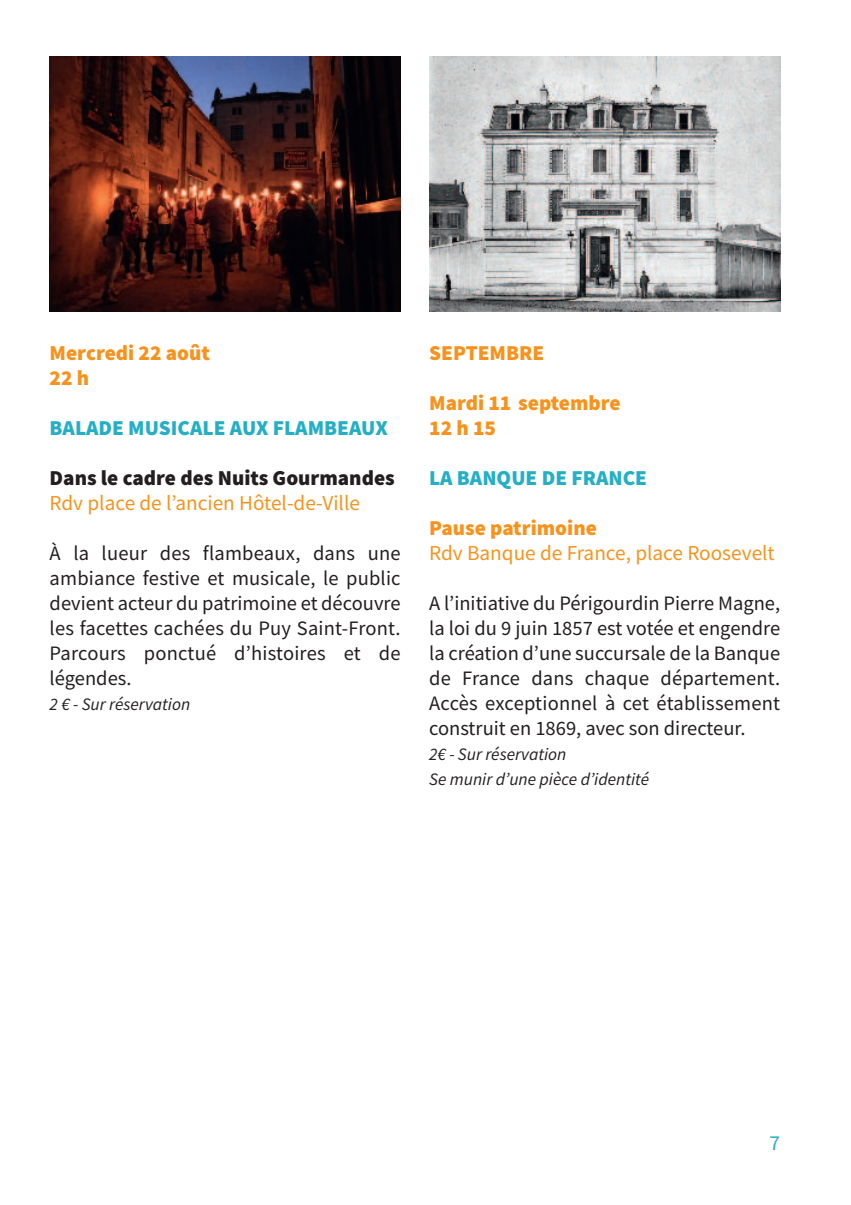
<style>
.page{position:relative;width:851px;height:1205px;background:#fff}
.page>*{position:absolute;margin:0;border:0;box-sizing:border-box;transform-origin:0 0}
.t1{font:21.25px "Source Sans Pro";color:#f7931d}
.t2{font:900 21.25px/25px "Source Sans Pro";color:#f7931d}
.t3{font:900 21.25px "Source Sans Pro";color:#25afc5}
.t4{font:900 21.25px "Source Sans Pro";color:#231f20}
.t5{font:21.25px "Source Sans Pro";color:#25afc5}
.t6{font:20.5px/25px "Source Sans Pro";color:#231f20;text-align:justify}
.t7{font:italic 17.5px/25px "Source Sans Pro";color:#231f20}
</style>
<div class="page">
<img style="left:50px;top:57px;width:350px;height:255px">
<img style="left:429px;top:57px;width:351px;height:255px">
<p class="t2" style="left:50px;top:342px;width:162px">Mercredi 22 août<br>22h</p>
<p class="t3" style="left:50px;top:420px;width:339px">BALADE MUSICALE AUX FLAMBEAUX</p>
<p class="t4" style="left:50px;top:470px;width:346px">Dans le cadre des Nuits Gourmandes</p>
<p class="t1" style="left:50px;top:495px;width:312px">Rdv place de l’ancien Hôtel-de-Ville</p>
<p class="t6" style="left:50px;top:542px;width:352px">À la lueur des flambeaux, dans une ambiance festive et musicale, le public devient acteur du patrimoine et découvre les facettes cachées du Puy Saint-Front.<br>Parcours ponctué d’histoires et de légendes.</p>
<p class="t7" style="left:50px;top:693px;width:142px">2 € - Sur réservation</p>
<p class="t2" style="left:429px;top:342px;width:117px">SEPTEMBRE</p>
<p class="t2" style="left:429px;top:392px;width:193px">Mardi 11 septembre<br>12h15</p>
<p class="t3" style="left:429px;top:470px;width:219px">LA BANQUE DE FRANCE</p>
<p class="t2" style="left:429px;top:517px;width:169px">Pause patrimoine</p>
<p class="t1" style="left:429px;top:545px;width:347px">Rdv Banque de France, place Roosevelt</p>
<p class="t6" style="left:429px;top:592px;width:352px">A l’initiative du Périgourdin Pierre Magne, la loi du 9 juin 1857 est votée et engendre la création d’une succursale de la Banque de France dans chaque département.<br>Accès exceptionnel à cet établissement construit en 1869, avec son directeur.</p>
<p class="t7" style="left:429px;top:743px;width:221px">2€ - Sur réservation<br>Se munir d’une pièce d’identité</p>
<p class="t5" style="left:769px;top:1135px;width:12px">7</p>
</div>
